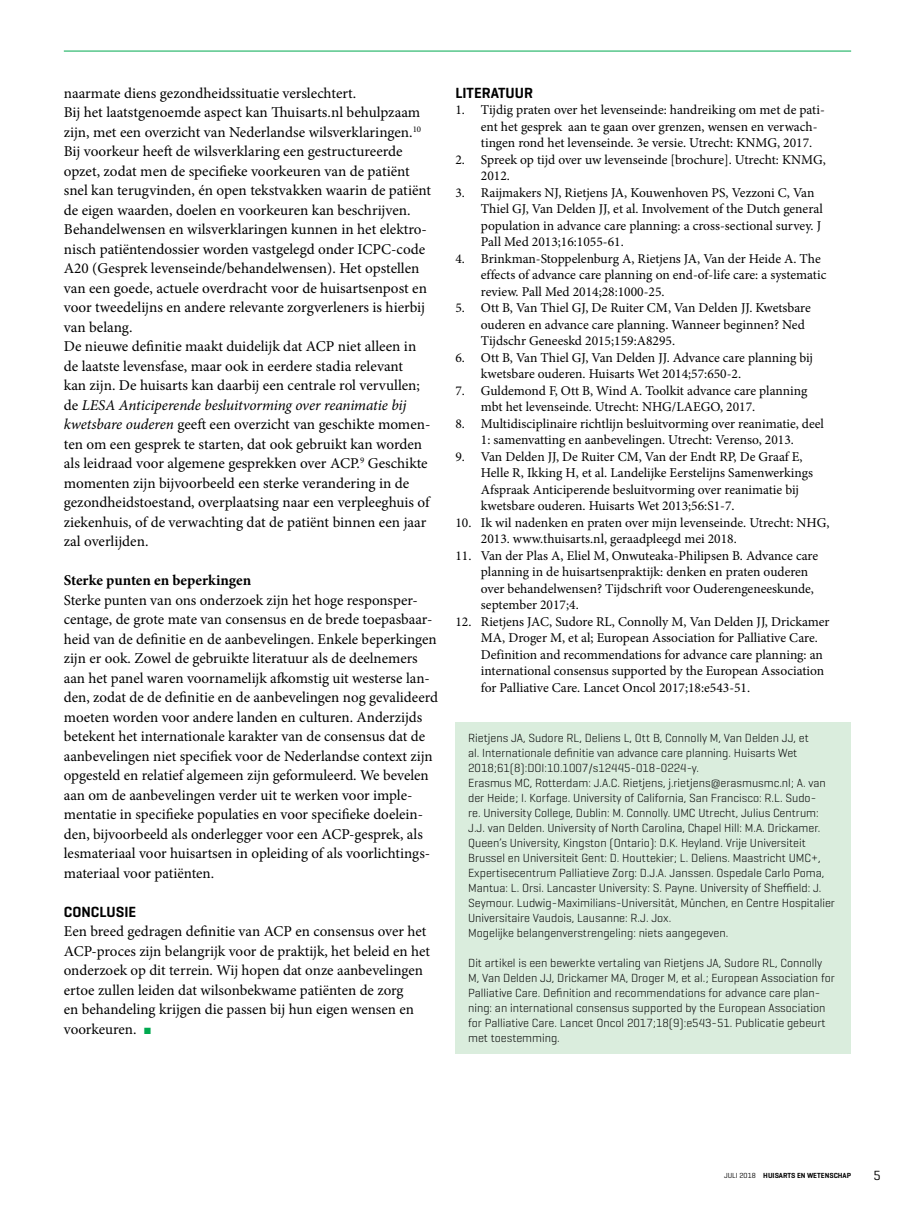
<style>
.page{position:relative;width:915px;height:1212px;background:#fff}
.page>*{position:absolute;margin:0;border:0;box-sizing:border-box;transform-origin:0 0}
.Para_broodtekst{font:15px/19.5px "Rwslmx Chmmfy Minion Pro";color:#000}
.SectionHeading_2_sub{font:700 15px "Dyrlnf Dblfby Minion Pro";letter-spacing:-.005em;color:#000}
.Bibliography_Heading{font:600 15px "Bxmbnq Vtsfvl Geogrotesque";color:#000}
.SectionHeading_1_tus{font:600 15px "Bxmbnq Vtsfvl Geogrotesque";color:#000}
.t1{font:13.5px/16.5px "Rwslmx Chmmfy Minion Pro";color:#000}
.t2{font:13.5px "Gfylrf Gvnsgk Geogrotesque";color:#000}
.Biography_auteursinf{font:300 12px/15px "Lrvjxh Xxkbby Geogrotesque";color:#000}
.t3{font:600 7.5px "Bxmbnq Vtsfvl Geogrotesque";color:#000}
.s1{font-family:"Qdvnrs Kvcyqb Minion Pro";font-style:italic}
.s2{color:#00a94f}
.s3{font-family:"Gfylrf Gvnsgk Geogrotesque";font-weight:400}
</style>
<div class="page">
<hr style="left:64px;top:51px;width:786px;height:1px;background:#00a94f">
<div style="left:455px;top:722px;width:395px;height:331px;background:#daeddd"></div>
<p class="Para_broodtekst" style="left:64px;top:83px;width:294px">naarmate diens gezondheidssituatie verslechtert.</p>
<p class="Para_broodtekst" style="left:64px;top:103px;width:368px">Bij het laatstgenoemde aspect kan Thuisarts.nl behulpzaam zijn, met een overzicht van Nederlandse wilsverklaringen.<sup>10<br></sup>Bij voorkeur heeft de wilsverklaring een gestructureerde opzet, zodat men de specifieke voorkeuren van de patiënt snel kan terugvinden, én open tekstvakken waarin de patiënt de eigen waarden, doelen en voorkeuren kan beschrijven.<br>Behandelwensen en wilsverklaringen kunnen in het elektro&shy;nisch patiëntendossier worden vastgelegd onder ICPC-code A20 (Gesprek levenseinde/behandelwensen). Het opstellen van een goede, actuele overdracht voor de huisartsenpost en voor tweedelijns en andere relevante zorgverleners is hierbij van belang.</p>
<p class="Para_broodtekst" style="left:64px;top:337px;width:368px">De nieuwe definitie maakt duidelijk dat ACP niet alleen in de laatste levensfase, maar ook in eerdere stadia relevant<br>kan zijn. De huisarts kan daarbij een centrale rol vervullen; de <span class="s1">LESA Anticiperende besluitvorming over reanimatie bij kwetsbare ouderen</span> geeft een overzicht van geschikte momen&shy;ten om een gesprek te starten, dat ook gebruikt kan worden als leidraad voor algemene gesprekken over ACP.<sup>9</sup> Geschikte momenten zijn bijvoorbeeld een sterke verandering in de gezondheidstoestand, overplaatsing naar een verpleeghuis of ziekenhuis, of de verwachting dat de patiënt binnen een jaar zal overlijden.</p>
<p class="SectionHeading_2_sub" style="left:64px;top:570px;width:189px">Sterke punten en beperkingen</p>
<p class="Para_broodtekst" style="left:64px;top:590px;width:375px">Sterke punten van ons onderzoek zijn het hoge responsper&shy;centage, de grote mate van consensus en de brede toepasbaar&shy;heid van de definitie en de aanbevelingen. Enkele beperkingen zijn er ook. Zowel de gebruikte literatuur als de deelnemers aan het panel waren voornamelijk afkomstig uit westerse lan&shy;den, zodat de de definitie en de aanbevelingen nog gevalideerd moeten worden voor andere landen en culturen. Anderzijds betekent het internationale karakter van de consensus dat de aanbevelingen niet specifiek voor de Nederlandse context zijn opgesteld en relatief algemeen zijn geformuleerd. We bevelen aan om de aanbevelingen verder uit te werken voor imple&shy;mentatie in specifieke populaties en voor specifieke doelein&shy;den, bijvoorbeeld als onderlegger voor een ACP-gesprek, als lesmateriaal voor huisartsen in opleiding of als voorlichtings&shy;materiaal voor patiënten.</p>
<p class="SectionHeading_1_tus" style="left:64px;top:902px;width:74px">CONCLUSIE</p>
<p class="Para_broodtekst" style="left:64px;top:922px;width:368px">Een breed gedragen definitie van ACP en consensus over het ACP-proces zijn belangrijk voor de praktijk, het beleid en het onderzoek op dit terrein. Wij hopen dat onze aanbevelingen ertoe zullen leiden dat wilsonbekwame patiënten de zorg<br>en behandeling krijgen die passen bij hun eigen wensen en voorkeuren. <span class="s2">■</span></p>
<p class="Bibliography_Heading" style="left:455px;top:83px;width:79px">LITERATUUR</p>
<p class="t1" style="left:480px;top:102px;width:345px;text-indent:-26px">1. Tijdig praten over het levenseinde: handreiking om met de pati&shy;ënt het gesprek aan te gaan over grenzen, wensen en verwach&shy;tingen rond het levenseinde. 3e versie. Utrecht: KNMG, 2017.</p>
<p class="t1" style="left:480px;top:151px;width:346px;text-indent:-26px">2. Spreek op tijd over uw levenseinde [brochure]. Utrecht: KNMG,<br>2012.</p>
<p class="t1" style="left:480px;top:184px;width:343px;text-indent:-26px">3. Raijmakers NJ, Rietjens JA, Kouwenhoven PS, Vezzoni C, Van Thiel GJ, Van Delden JJ, et al. Involvement of the Dutch general population in advance care planning: a cross-sectional survey. J Pall Med 2013;16:1055-61.</p>
<p class="t1" style="left:480px;top:250px;width:347px;text-indent:-26px">4. Brinkman-Stoppelenburg A, Rietjens JA, Van der Heide A. The effects of advance care planning on end-of-life care: a systematic review. Pall Med 2014;28:1000-25.</p>
<p class="t1" style="left:480px;top:300px;width:331px;text-indent:-26px">5. Ott B, Van Thiel GJ, De Ruiter CM, Van Delden JJ. Kwetsbare ouderen en advance care planning. Wanneer beginnen? Ned<br>Tijdschr Geneeskd 2015;159:A8295.</p>
<p class="t1" style="left:480px;top:349px;width:333px;text-indent:-26px">6. Ott B, Van Thiel GJ, Van Delden JJ. Advance care planning bij kwetsbare ouderen. Huisarts Wet 2014;57:650-2.</p>
<p class="t1" style="left:480px;top:382px;width:328px;text-indent:-26px">7. Guldemond F, Ott B, Wind A. Toolkit advance care planning mbt het levenseinde. Utrecht: NHG/LAEGO, 2017.</p>
<p class="t1" style="left:455px;top:415px;width:370px;text-align:center">8. Multidisciplinaire richtlijn besluitvorming over reanimatie, deel<br>1: samenvatting en aanbevelingen. Utrecht: Verenso, 2013.</p>
<p class="t1" style="left:480px;top:448px;width:333px;text-indent:-26px">9. Van Delden JJ, De Ruiter CM, Van der Endt RP, De Graaf E, Helle R, Ikking H, et al. Landelijke Eerstelijns Samenwerkings Afspraak Anticiperende besluitvorming over reanimatie bij kwetsbare ouderen. Huisarts Wet 2013;56:S1-7.</p>
<p class="t1" style="left:480px;top:514px;width:350px;text-indent:-26px">10. Ik wil nadenken en praten over mijn levenseinde. Utrecht: NHG,<br>2013. www.thuisarts.nl, geraadpleegd mei 2018.</p>
<p class="t1" style="left:480px;top:547px;width:339px;text-indent:-26px">11. Van der Plas A, Eliel M, Onwuteaka-Philipsen B. Advance care planning in de huisartsenpraktijk: denken en praten ouderen over behandelwensen? Tijdschrift voor Ouderengeneeskunde, september 2017;4.</p>
<p class="t1" style="left:480px;top:613px;width:350px;text-indent:-26px">12. Rietjens JAC, Sudore RL, Connolly M, Van Delden JJ, Drickamer MA, Droger M, et al; European Association for Palliative Care.<br>Definition and recommendations for advance care planning: an international consensus supported by the European Association for Palliative Care. Lancet Oncol 2017;18:e543-51.</p>
<p class="Biography_auteursinf" style="left:468px;top:730px;width:342px">Rietjens JA, Sudore RL, Deliens L, Ott B, Connolly M, Van Delden JJ, et al. Internationale definitie van advance care planning. Huisarts Wet<br>2018;61(8):DOI:10.1007/s12445-018-0224-y.</p>
<p class="Biography_auteursinf" style="left:468px;top:775px;width:368px">Erasmus MC, Rotterdam: J.A.C. Rietjens, j.rietjens@erasmusmc.nl; A. van der Heide; I. Korfage. University of California, San Francisco: R.L. Sudo-<br>re. University College, Dublin: M. Connolly. UMC Utrecht, Julius Centrum:<br>J.J. van Delden. University of North Carolina, Chapel Hill: M.A. Drickamer.<br>Queen’s University, Kingston (Ontario): D.K. Heyland. Vrije Universiteit Brussel en Universiteit Gent: D. Houttekier; L. Deliens. Maastricht UMC+, Expertisecentrum Palliatieve Zorg: D.J.A. Janssen. Ospedale Carlo Poma, Mantua: L. Orsi. Lancaster University: S. Payne. University of Sheffield: J.<br>Seymour. Ludwig-Maximilians-Universität, München, en Centre Hospitalier Universitaire Vaudois, Lausanne: R.J. Jox.</p>
<p class="Biography_auteursinf" style="left:468px;top:925px;width:261px">Mogelijke belangenverstrengeling: niets aangegeven.</p>
<p class="Biography_auteursinf" style="left:468px;top:955px;width:368px">Dit artikel is een bewerkte vertaling van Rietjens JA, Sudore RL, Connolly M, Van Delden JJ, Drickamer MA, Droger M, et al.; European Association for Palliative Care. Definition and recommendations for advance care plan&shy;ning: an international consensus supported by the European Association for Palliative Care. Lancet Oncol 2017;18(9):e543-51. Publicatie gebeurt met toestemming.</p>
<p class="t3" style="left:723px;top:1171px;width:129px"><span class="s3">JULI 2018</span> HUISARTS EN WETENSCHAP</p>
<p class="t2" style="left:873px;top:1166px;width:9px">5</p>
</div>
